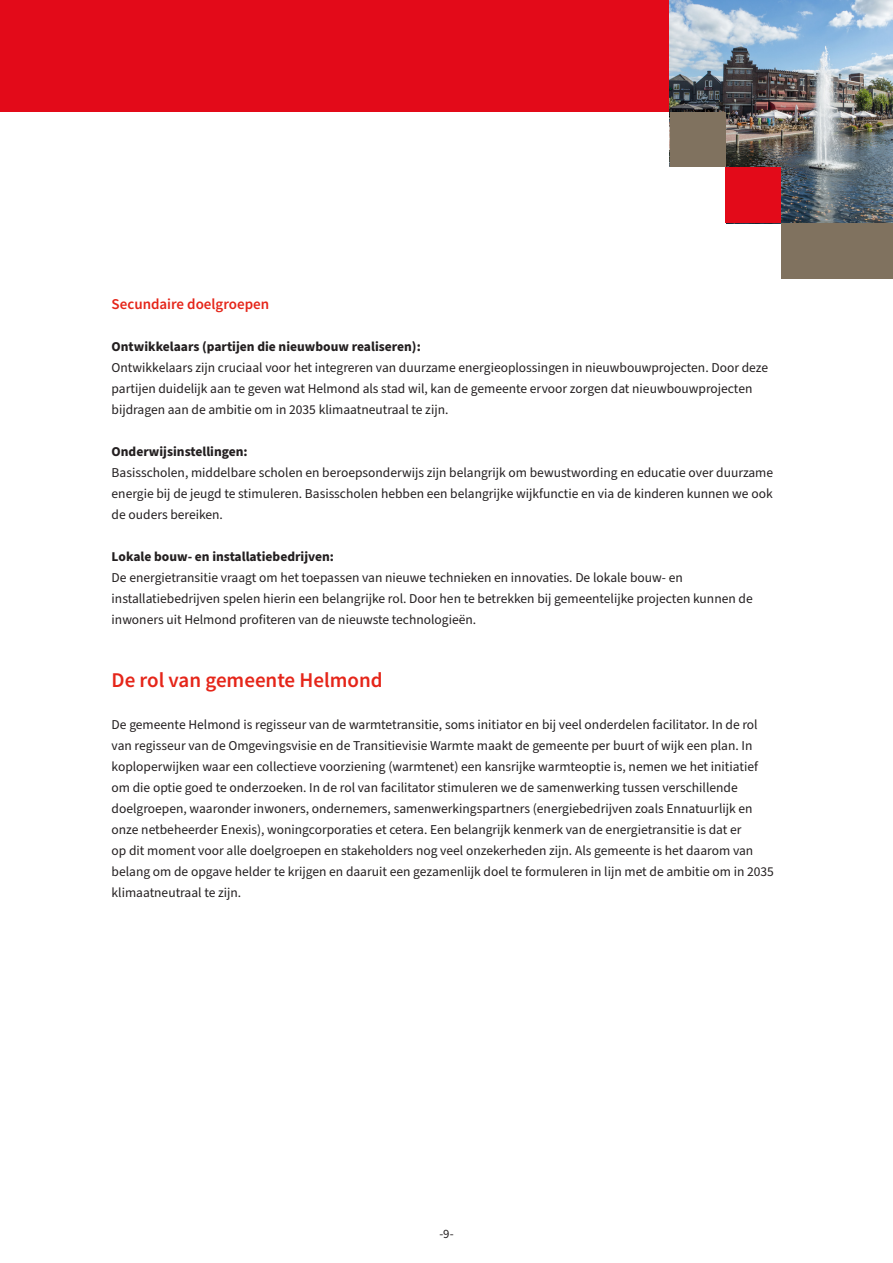
<style>
.page{position:relative;width:893px;height:1263px;background:#fff}
.page>*{position:absolute;margin:0;border:0;box-sizing:border-box;transform-origin:0 0}
.tussenkop{font:600 21px "Source Sans Pro";color:#e52519}
.tussenkop_klein{font:600 15px "Source Sans Pro";color:#e52519}
.platte_tekst_nieuw{font:13.5px/21px "Source Sans Pro";color:#231f20}
.platte_tekst_nieuw-2{font:700 13.5px "Source Sans Pro";color:#231f20}
.t1{font:12.75px "Source Sans Pro";color:#231f20}
</style>
<div class="page">
<div style="left:0;top:0;width:670px;height:112px;background:#e30a19"></div>
<img style="left:670px;top:0;width:223px;height:223px">
<div style="left:781px;top:223px;width:112px;height:56px;background:#80725f"></div>
<div style="left:670px;top:112px;width:55px;height:55px;background:#80725f"></div>
<div style="left:665px;top:167px;width:60px;height:64px;background:#fff"></div>
<div style="left:725px;top:167px;width:56px;height:56px;background:#e30a19"></div>
<p class="tussenkop_klein" style="left:112px;top:294px;width:159px">Secundaire doelgroepen</p>
<p class="platte_tekst_nieuw-2" style="left:112px;top:337px;width:311px">Ontwikkelaars (partijen die nieuwbouw realiseren):</p>
<p class="platte_tekst_nieuw" style="left:112px;top:357px;width:658px">Ontwikkelaars zijn cruciaal voor het integreren van duurzame energieoplossingen in nieuwbouwprojecten. Door deze partijen duidelijk aan te geven wat Helmond als stad wil, kan de gemeente ervoor zorgen dat nieuwbouwprojecten bijdragen aan de ambitie om in 2035 klimaatneutraal te zijn.</p>
<p class="platte_tekst_nieuw-2" style="left:112px;top:442px;width:138px">Onderwijsinstellingen:</p>
<p class="platte_tekst_nieuw" style="left:112px;top:462px;width:663px;text-align:justify">Basisscholen, middelbare scholen en beroepsonderwijs zijn belangrijk om bewustwording en educatie over duurzame energie bij de jeugd te stimuleren. Basisscholen hebben een belangrijke wijkfunctie en via de kinderen kunnen we ook de ouders bereiken.</p>
<p class="platte_tekst_nieuw-2" style="left:112px;top:547px;width:224px">Lokale bouw- en installatiebedrijven:</p>
<p class="platte_tekst_nieuw" style="left:112px;top:567px;width:643px">De energietransitie vraagt om het toepassen van nieuwe technieken en innovaties. De lokale bouw- en installatiebedrijven spelen hierin een belangrijke rol. Door hen te betrekken bij gemeentelijke projecten kunnen de inwoners uit Helmond profiteren van de nieuwste technologieën.</p>
<h2 class="tussenkop" style="left:112px;top:666px;width:272px">De rol van gemeente Helmond</h2>
<p class="platte_tekst_nieuw" style="left:112px;top:714px;width:664px">De gemeente Helmond is regisseur van de warmtetransitie, soms initiator en bij veel onderdelen facilitator. In de rol van regisseur van de Omgevingsvisie en de Transitievisie Warmte maakt de gemeente per buurt of wijk een plan. In koploperwijken waar een collectieve voorziening (warmtenet) een kansrijke warmteoptie is, nemen we het initiatief om die optie goed te onderzoeken. In de rol van facilitator stimuleren we de samenwerking tussen verschillende doelgroepen, waaronder inwoners, ondernemers, samenwerkingspartners (energiebedrijven zoals Ennatuurlijk en onze netbeheerder Enexis), woningcorporaties et cetera. Een belangrijk kenmerk van de energietransitie is dat er<br>op dit moment voor alle doelgroepen en stakeholders nog veel onzekerheden zijn. Als gemeente is het daarom van belang om de opgave helder te krijgen en daaruit een gezamenlijk doel te formuleren in lijn met de ambitie om in 2035 klimaatneutraal te zijn.</p>
<p class="t1" style="left:439px;top:1225px;width:16px">-9-</p>
</div>
